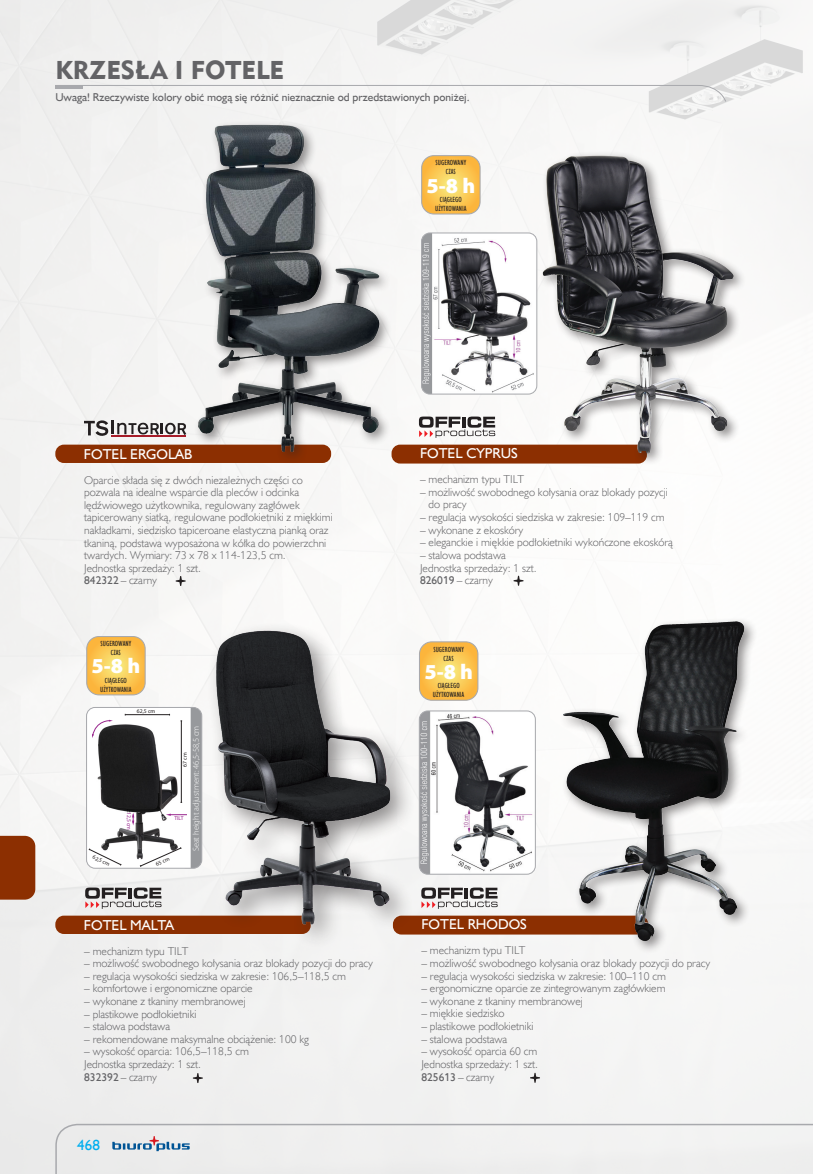
<style>
.page{position:relative;width:813px;height:1174px;background:#fff}
.page>*{position:absolute;margin:0;border:0;box-sizing:border-box;transform-origin:0 0}
.Rozdziały_nie_do_spisu{font:25.65px "Geometric 415 Blk EU";color:#636366}
.t1{font:900 21.45px "Myriad Pro";color:#fff}
.t2{font:15px "Humanst 521 EU";color:#00aeef}
.Nazwa_modułu_starego{font:14.4px "Humanst 521 EU";color:#fff}
.Nazwa_modułu_A{font:14.4px "Humanst 521 EU";color:#fff}
.opis_produktów{font:11.4px/12.6px "Humanst 521 Lt EU";color:#636366}
.opis_produktów-2{font:11.4px "Humanst 521 EU";color:#636366}
.t3{font:300 8.55px "Myriad Pro";color:#fff}
.opis_produktów-3{font:7.5px/9px "Humanst 521 Cn EU";color:#231f20;text-align:center}
.t4{font:5.7px "Myriad Pro";color:#231f20}
.t5{font:5.7px "Myriad Pro";color:#98258d}
.s1{font-family:"Humanst 521 EU"}
</style>
<div class="page">
<img style="left:0;top:0;width:812px;height:1174px">
<svg style="left:55px;top:85px;width:671px;height:17px"></svg>
<hr style="left:55px;top:86px;width:28px;height:3px;background:#a8a9ad">
<div style="left:55px;top:1123px;width:757px;height:51px;background:#eee"></div>
<svg style="left:112px;top:1136px;width:77px;height:15px"></svg>
<div style="left:0;top:836px;width:35px;height:63px;background:#8c2f01"></div>
<div style="left:392px;top:915px;width:256px;height:19px;background:#8c2f01;border-radius:9px"></div>
<svg style="left:529px;top:1072px;width:10px;height:10px"></svg>
<img style="left:419px;top:711px;width:116px;height:163px">
<div style="left:419px;top:710px;width:116px;height:164px;border:1px solid #a8a9ad;border-radius:9px"></div>
<svg style="left:419px;top:642px;width:58px;height:58px;background:#f9c757"></svg>
<div style="left:419px;top:641px;width:59px;height:59px;border:1px solid #a8a9ad;border-radius:12px"></div>
<div style="left:558px;top:616px;width:199px;height:338px;background:#231f20;opacity:.5"></div>
<img style="left:625px;top:621px;width:110px;height:136px">
<div style="left:55px;top:915px;width:255px;height:19px;background:#8c2f01;border-radius:9px"></div>
<svg style="left:193px;top:1073px;width:10px;height:10px"></svg>
<svg style="left:85px;top:887px;width:76px;height:22px"></svg>
<svg style="left:86px;top:707px;width:108px;height:161px"></svg>
<div style="left:86px;top:707px;width:116px;height:161px;border:1px solid #a8a9ad;border-radius:9px"></div>
<div style="left:206px;top:621px;width:210px;height:328px;background:#231f20;opacity:.5"></div>
<img style="left:194px;top:614px;width:215px;height:318px">
<svg style="left:87px;top:636px;width:58px;height:59px;background:#f9c757"></svg>
<div style="left:86px;top:636px;width:60px;height:59px;border:1px solid #a8a9ad;border-radius:12px"></div>
<img style="left:421px;top:233px;width:115px;height:161px">
<div style="left:421px;top:233px;width:116px;height:161px;border:1px solid #a8a9ad;border-radius:9px"></div>
<svg style="left:421px;top:156px;width:59px;height:58px;background:#f9c758"></svg>
<div style="left:421px;top:155px;width:59px;height:59px;border:1px solid #a8a9ad;border-radius:12px"></div>
<div style="left:55px;top:444px;width:276px;height:19px;background:#8c2f01;border-radius:9px"></div>
<svg style="left:176px;top:576px;width:9px;height:10px"></svg>
<img style="left:159px;top:84px;width:258px;height:388px">
<hr style="left:111px;top:435px;width:75px;height:2px;background:#a71c29">
<svg style="left:84px;top:420px;width:102px;height:16px"></svg>
<svg style="left:421px;top:887px;width:76px;height:22px"></svg>
<div style="left:391px;top:444px;width:255px;height:19px;background:#8c2f01;border-radius:9px"></div>
<svg style="left:513px;top:576px;width:10px;height:10px"></svg>
<svg style="left:418px;top:416px;width:77px;height:22px"></svg>
<div style="left:538px;top:151px;width:208px;height:315px;background:#231f20;opacity:.5"></div>
<img style="left:542px;top:156px;width:100px;height:276px">
<p class="Rozdziały_nie_do_spisu" style="left:55px;top:54px;width:230px">KRZESŁA I FOTELE</p>
<p class="opis_produktów-2" style="left:55px;top:91px;width:415px">Uwaga! Rzeczywiste kolory obić mogą się różnić nieznacznie od przedstawionych poniżej.</p>
<p class="opis_produktów-3" style="left:435px;top:158px;width:32px">SUGEROWANY<br>CZAS</p>
<p class="opis_produktów-3" style="left:435px;top:195px;width:33px">CIĄGŁEGO<br>UŻYTKOWANIA</p>
<p class="t1" style="left:426px;top:171px;width:50px">5-8 h</p>
<p class="Nazwa_modułu_A" style="left:84px;top:445px;width:110px">FOTEL ERGOLAB</p>
<p class="opis_produktów" style="left:84px;top:473px;width:250px">Oparcie składa się z dwóch niezależnych części co pozwala na idealne wsparcie dla pleców i odcinka lędźwiowego użytkownika, regulowany zagłówek tapicerowany siatką, regulowane podłokietniki z miękkimi nakładkami, siedzisko tapiceroane elastyczna pianką oraz tkaniną, podstawa wyposażona w kółka do powierzchni twardych. Wymiary: 73 x 78 x 114-123,5 cm.</p>
<p class="opis_produktów" style="left:84px;top:561px;width:118px">Jednostka sprzedaży: 1 szt.</p>
<p class="opis_produktów" style="left:84px;top:573px;width:74px"><span class="s1">842322</span> – czarny</p>
<p class="opis_produktów-3" style="left:101px;top:639px;width:32px">SUGEROWANY<br>CZAS</p>
<p class="opis_produktów-3" style="left:100px;top:676px;width:33px">CIĄGŁEGO<br>UŻYTKOWANIA</p>
<p class="t1" style="left:92px;top:652px;width:50px">5-8 h</p>
<p class="t4" style="left:137px;top:707px;width:20px">62,5 cm</p>
<p class="t5" style="left:132px;top:811px;width:20px;rotate:90deg">12,5 cm</p>
<p class="t3" style="left:191px;top:851px;width:127px;rotate:-90deg">Seat height adjustment: 46,5-58,5 cm</p>
<p class="t4" style="left:181px;top:766px;width:16px;rotate:-90deg">67 cm</p>
<p class="t5" style="left:174px;top:814px;width:11px">TILT</p>
<p class="t4" style="left:95px;top:853px;width:20px;rotate:26deg">62,5 cm</p>
<p class="t4" style="left:155px;top:860px;width:16px;rotate:-24deg">65 cm</p>
<p class="Nazwa_modułu_A" style="left:84px;top:916px;width:92px">FOTEL MALTA</p>
<p class="opis_produktów" style="left:84px;top:944px;width:105px">– mechanizm typu TILT</p>
<p class="opis_produktów" style="left:84px;top:956px;width:290px">– możliwość swobodnego kołysania oraz blokady pozycji do pracy</p>
<p class="opis_produktów" style="left:84px;top:969px;width:263px">– regulacja wysokości siedziska w zakresie: 106,5–118,5 cm</p>
<p class="opis_produktów" style="left:84px;top:982px;width:170px">– komfortowe i ergonomiczne oparcie</p>
<p class="opis_produktów" style="left:84px;top:994px;width:163px">– wykonane z tkaniny membranowej</p>
<p class="opis_produktów" style="left:84px;top:1007px;width:114px">– plastikowe podłokietniki</p>
<p class="opis_produktów" style="left:84px;top:1019px;width:87px">– stalowa podstawa</p>
<p class="opis_produktów" style="left:84px;top:1032px;width:226px">– rekomendowane maksymalne obciążenie: 100 kg</p>
<p class="opis_produktów" style="left:84px;top:1045px;width:166px">– wysokość oparcia: 106,5–118,5 cm</p>
<p class="opis_produktów" style="left:84px;top:1057px;width:118px">Jednostka sprzedaży: 1 szt.</p>
<p class="opis_produktów" style="left:84px;top:1070px;width:74px"><span class="s1">832392</span> – czarny</p>
<h3 class="t2" style="left:77px;top:1135px;width:24px">468</h3>
<p class="Nazwa_modułu_starego" style="left:420px;top:445px;width:99px">FOTEL CYPRUS</p>
<p class="opis_produktów" style="left:420px;top:473px;width:105px">– mechanizm typu TILT</p>
<p class="opis_produktów" style="left:428px;top:485px;width:241px;text-indent:-9px">– możliwość swobodnego kołysania oraz blokady pozycji do pracy</p>
<p class="opis_produktów" style="left:420px;top:511px;width:246px">– regulacja wysokości siedziska w zakresie: 109–119 cm</p>
<p class="opis_produktów" style="left:420px;top:523px;width:105px">– wykonane z ekoskóry</p>
<p class="opis_produktów" style="left:420px;top:536px;width:254px">– eleganckie i miękkie podłokietniki wykończone ekoskórą</p>
<p class="opis_produktów" style="left:420px;top:548px;width:87px">– stalowa podstawa</p>
<p class="opis_produktów" style="left:420px;top:561px;width:118px">Jednostka sprzedaży: 1 szt.</p>
<p class="opis_produktów" style="left:420px;top:573px;width:74px"><span class="s1">826019</span> – czarny</p>
<p class="opis_produktów-3" style="left:433px;top:644px;width:32px">SUGEROWANY<br>CZAS</p>
<p class="opis_produktów-3" style="left:433px;top:681px;width:33px">CIĄGŁEGO<br>UŻYTKOWANIA</p>
<p class="t1" style="left:424px;top:657px;width:50px">5-8 h</p>
<p class="Nazwa_modułu_starego" style="left:421px;top:915px;width:107px">FOTEL RHODOS</p>
<p class="opis_produktów" style="left:421px;top:944px;width:105px">– mechanizm typu TILT</p>
<p class="opis_produktów" style="left:421px;top:956px;width:290px">– możliwość swobodnego kołysania oraz blokady pozycji do pracy</p>
<p class="opis_produktów" style="left:421px;top:969px;width:246px">– regulacja wysokości siedziska w zakresie: 100–110 cm</p>
<p class="opis_produktów" style="left:421px;top:981px;width:245px">– ergonomiczne oparcie ze zintegrowanym zagłówkiem</p>
<p class="opis_produktów" style="left:421px;top:994px;width:163px">– wykonane z tkaniny membranowej</p>
<p class="opis_produktów" style="left:421px;top:1007px;width:85px">– miękkie siedzisko</p>
<p class="opis_produktów" style="left:421px;top:1019px;width:114px">– plastikowe podłokietniki</p>
<p class="opis_produktów" style="left:421px;top:1032px;width:87px">– stalowa podstawa</p>
<p class="opis_produktów" style="left:421px;top:1044px;width:117px">– wysokość oparcia 60 cm</p>
<p class="opis_produktów" style="left:421px;top:1057px;width:118px">Jednostka sprzedaży: 1 szt.</p>
<p class="opis_produktów" style="left:421px;top:1070px;width:74px"><span class="s1">825613</span> – czarny</p>
</div>
